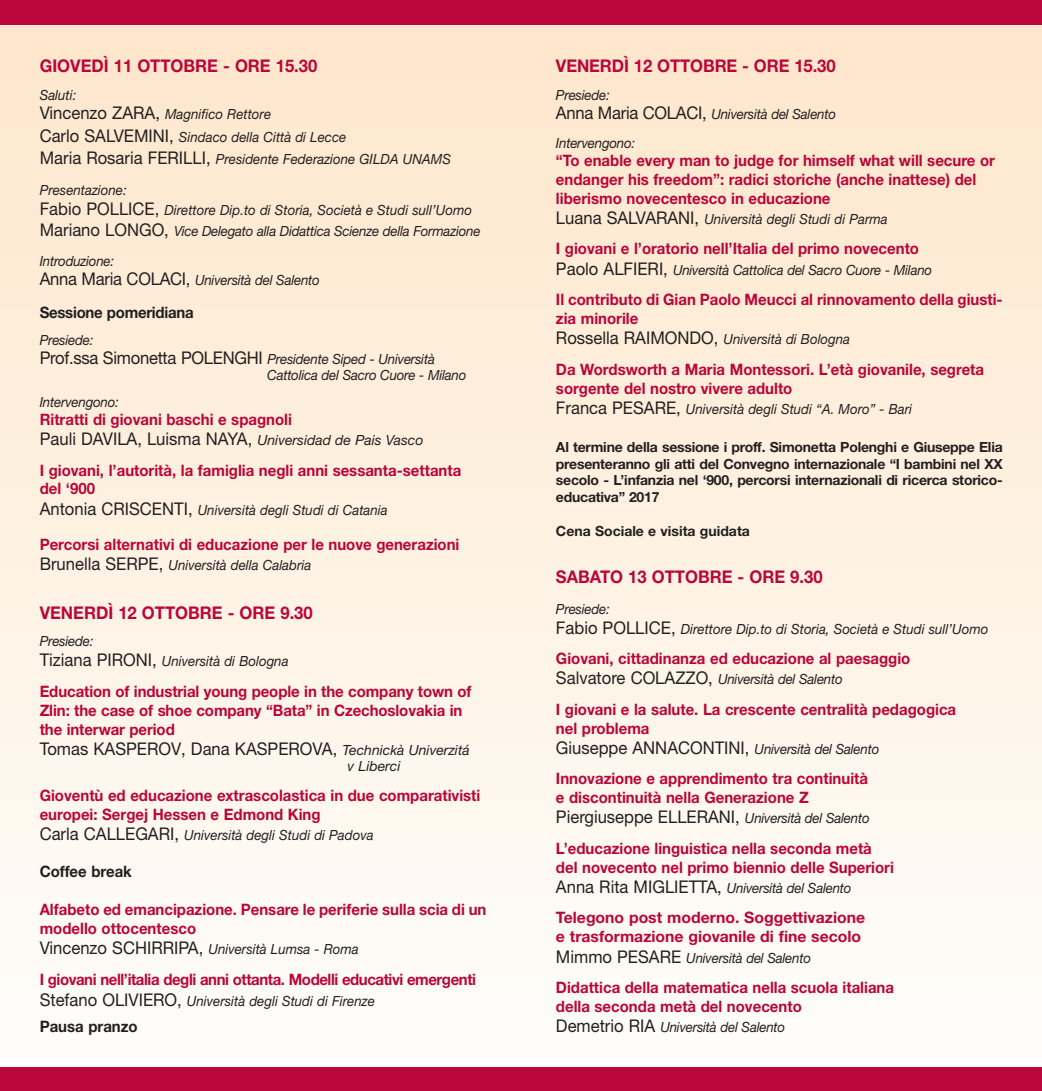
<style>
.page{position:relative;width:1042px;height:1091px;background:#fff}
.page>*{position:absolute;margin:0;border:0;box-sizing:border-box;transform-origin:0 0}
.t1{font:17.5px "Helvetica Neue";color:#231f20;scale:.95 1}
.t2{font:700 17.5px "Helvetica Neue";color:#ba0639;scale:.95 1}
.t3{font:700 15.75px/18.9px "Helvetica Neue";color:#ba0639;scale:.95 1}
.t4{font:700 15.75px/18.9px "Helvetica Neue";color:#ba0639}
.t5{font:700 15.75px "Helvetica Neue";letter-spacing:-.03em;color:#ba0639;scale:.95 1}
.t6{font:700 15.75px "Helvetica Neue";letter-spacing:-.015em;color:#231f20;scale:.95 1}
.t7{font:italic 14px/19.2px "Helvetica Neue";color:#231f20;scale:.95 1}
.t8{font:700 14px/16.8px "Helvetica Neue";letter-spacing:-.015em;color:#231f20;text-align:justify}
.t9{font:italic 14px "Helvetica Neue";color:#231f20}
.s1{font-style:normal;font-size:17.5px}
.s2{font-style:italic;font-size:14px}
</style>
<div class="page">
<div style="left:0;top:0;width:1041px;height:1090px;background:linear-gradient(to bottom,#fee6ca,#fefefc)"></div>
<div style="left:0;top:0;width:1041px;height:25px;background:#ba0639"></div>
<div style="left:0;top:1067px;width:1041px;height:23px;background:#ba0639"></div>
<p class="t2" style="left:40px;top:60px;width:294px">GIOVEDÌ 11 OTTOBRE - ORE 15.30</p>
<p class="t7" style="left:40px;top:86px;width:245px">Saluti:<br><span class="s1">Vincenzo ZARA,</span> Magnifico Rettore</p>
<p class="t7" style="left:40px;top:127px;width:434px;line-height:22.8px"><span class="s1">Carlo SALVEMINI,</span> Sindaco della Città di Lecce<br><span class="s1">Maria Rosaria FERILLI,</span> Presidente Federazione GILDA UNAMS</p>
<p class="t7" style="left:40px;top:182px;width:456px">Presentazione:<br><span class="s1">Fabio POLLICE,</span> Direttore Dip.to di Storia, Società e Studi sull’Uomo</p>
<p class="t7" style="left:40px;top:217px;width:465px;line-height:30.3px"><span class="s1">Mariano LONGO,</span> Vice Delegato alla Didattica Scienze della Formazione<br>Introduzione:</p>
<p class="t7" style="left:40px;top:272px;width:296px"><span class="s1">Anna Maria COLACI,</span> Università del Salento</p>
<p class="t6" style="left:40px;top:307px;width:163px">Sessione pomeridiana</p>
<p class="t7" style="left:40px;top:331px;width:417px">Presiede:<br><span class="s1">Prof.ssa Simonetta POLENGHI</span> Presidente Siped - Università</p>
<p class="t7" style="left:267px;top:367px;width:211px">Cattolica del Sacro Cuore - Milano</p>
<p class="t7" style="left:40px;top:393px;width:85px">Intervengono:</p>
<p class="t3" style="left:40px;top:411px;width:267px">Ritratti di giovani baschi e spagnoli</p>
<p class="t1" style="left:40px;top:432px;width:405px">Pauli DAVILA, Luisma NAYA, <span class="s2">Universidad de Pais Vasco</span></p>
<p class="t3" style="left:40px;top:462px;width:445px">I giovani, l’autorità, la famiglia negli anni sessanta-settanta del ‘900</p>
<p class="t7" style="left:40px;top:501px;width:368px"><span class="s1">Antonia CRISCENTI,</span> Università degli Studi di Catania</p>
<p class="t3" style="left:40px;top:536px;width:443px">Percorsi alternativi di educazione per le nuove generazioni</p>
<p class="t7" style="left:40px;top:557px;width:287px"><span class="s1">Brunella SERPE,</span> Università della Calabria</p>
<p class="t2" style="left:40px;top:606px;width:289px">VENERDÌ 12 OTTOBRE - ORE 9.30</p>
<p class="t7" style="left:40px;top:633px;width:263px">Presiede:<br><span class="s1">Tiziana PIRONI,</span> Università di Bologna</p>
<p class="t3" style="left:40px;top:683px;width:456px">Education of industrial young people in the company town of<br>Zlin: the case of shoe company “Bata” in Czechoslovakia in the interwar period</p>
<p class="t1" style="left:40px;top:742px;width:454px">Tomas KASPEROV, Dana KASPEROVA, <span class="s2">Technickà Univerzitá</span></p>
<p class="t9" style="left:347px;top:760px;width:54px">v Liberci</p>
<p class="t3" style="left:40px;top:787px;width:465px">Gioventù ed educazione extrascolastica in due comparativisti europei: Sergej Hessen e Edmond King</p>
<p class="t7" style="left:40px;top:827px;width:353px"><span class="s1">Carla CALLEGARI,</span> Università degli Studi di Padova</p>
<p class="t6" style="left:40px;top:865px;width:98px">Coffee break</p>
<p class="t3" style="left:40px;top:901px;width:471px">Alfabeto ed emancipazione. Pensare le periferie sulla scia di un modello ottocentesco</p>
<p class="t7" style="left:40px;top:940px;width:337px"><span class="s1">Vincenzo SCHIRRIPA,</span> Università Lumsa - Roma</p>
<p class="t5" style="left:40px;top:973px;width:460px">I giovani nell’italia degli anni ottanta. Modelli educativi emergenti</p>
<p class="t7" style="left:40px;top:992px;width:354px"><span class="s1">Stefano OLIVIERO,</span> Università degli Studi di Firenze</p>
<p class="t6" style="left:40px;top:1020px;width:105px">Pausa pranzo</p>
<p class="t2" style="left:556px;top:60px;width:296px">VENERDÌ 12 OTTOBRE - ORE 15.30</p>
<p class="t7" style="left:556px;top:86px;width:296px">Presiede:<br><span class="s1">Anna Maria COLACI,</span> Università del Salento</p>
<p class="t7" style="left:556px;top:135px;width:85px">Intervengono:</p>
<p class="t3" style="left:556px;top:152px;width:463px">“To enable every man to judge for himself what will secure or endanger his freedom”: radici storiche (anche inattese) del liberismo novecentesco in educazione</p>
<p class="t7" style="left:556px;top:211px;width:350px"><span class="s1">Luana SALVARANI,</span> Università degli Studi di Parma</p>
<p class="t3" style="left:556px;top:241px;width:383px">I giovani e l’oratorio nell’Italia del primo novecento</p>
<p class="t7" style="left:556px;top:261px;width:397px"><span class="s1">Paolo ALFIERI,</span> Università Cattolica del Sacro Cuore - Milano</p>
<p class="t3" style="left:556px;top:291px;width:471px">Il contributo di Gian Paolo Meucci al rinnovamento della giusti&shy;zia minorile</p>
<p class="t7" style="left:556px;top:331px;width:311px"><span class="s1">Rossella RAIMONDO,</span> Università di Bologna</p>
<p class="t3" style="left:556px;top:361px;width:452px">Da Wordsworth a Maria Montessori. L’età giovanile, segreta sorgente del nostro vivere adulto</p>
<p class="t7" style="left:556px;top:400px;width:376px"><span class="s1">Franca PESARE,</span> Università degli Studi “A. Moro” - Bari</p>
<p class="t8" style="left:556px;top:439px;width:448px">Al termine della sessione i proff. Simonetta Polenghi e Giuseppe Elia presenteranno gli atti del Convegno internazionale “I bambini nel XX secolo - L’infanzia nel ‘900, percorsi internazionali di ricerca storico&shy;educativa” 2017</p>
<p class="t8" style="left:556px;top:523px;width:195px">Cena Sociale e visita guidata</p>
<p class="t2" style="left:556px;top:570px;width:282px">SABATO 13 OTTOBRE - ORE 9.30</p>
<p class="t7" style="left:556px;top:601px;width:456px">Presiede:<br><span class="s1">Fabio POLLICE,</span> Direttore Dip.to di Storia, Società e Studi sull’Uomo</p>
<p class="t3" style="left:556px;top:650px;width:374px">Giovani, cittadinanza ed educazione al paesaggio</p>
<p class="t7" style="left:556px;top:671px;width:303px"><span class="s1">Salvatore COLAZZO,</span> Università del Salento</p>
<p class="t3" style="left:556px;top:701px;width:422px">I giovani e la salute. La crescente centralità pedagogica nel problema</p>
<p class="t1" style="left:556px;top:741px;width:342px">Giuseppe ANNACONTINI, <span class="s2">Università del Salento</span></p>
<p class="t3" style="left:556px;top:770px;width:330px">Innovazione e apprendimento tra continuità e discontinuità nella Generazione Z</p>
<p class="t1" style="left:556px;top:810px;width:331px">Piergiuseppe ELLERANI, <span class="s2">Università del Salento</span></p>
<p class="t3" style="left:556px;top:840px;width:357px">L’educazione linguistica nella seconda metà del novecento nel primo biennio delle Superiori</p>
<p class="t7" style="left:556px;top:879px;width:312px"><span class="s1">Anna Rita MIGLIETTA,</span> Università del Salento</p>
<p class="t4" style="left:556px;top:909px;width:310px">Telegono post moderno. Soggettivazione e trasformazione giovanile di fine secolo</p>
<p class="t7" style="left:556px;top:949px;width:270px"><span class="s1">Mimmo PESARE</span> Università del Salento</p>
<p class="t3" style="left:556px;top:979px;width:357px">Didattica della matematica nella scuola italiana della seconda metà del novecento</p>
<p class="t7" style="left:556px;top:1018px;width:243px"><span class="s1">Demetrio RIA</span> Università del Salento</p>
</div>
